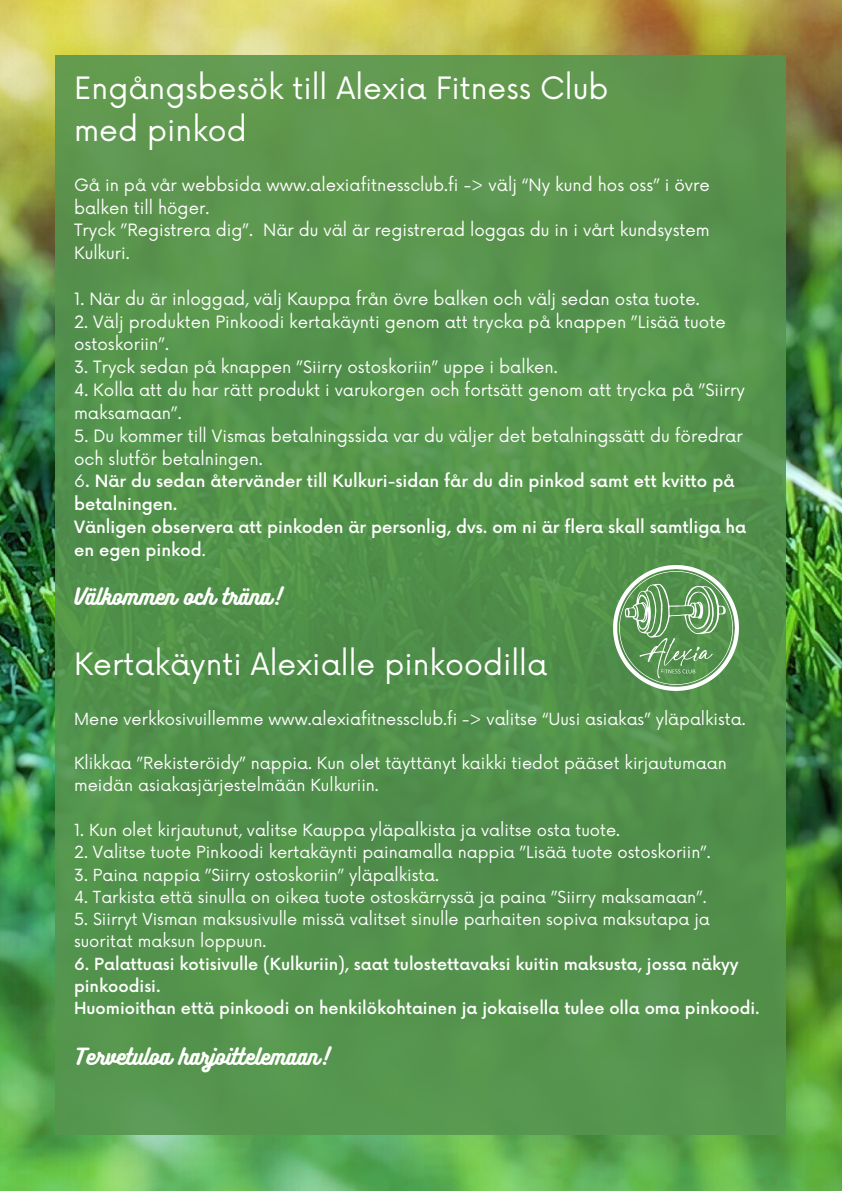
<style>
.page{position:relative;width:842px;height:1191px;background:#fff}
.page>*{position:absolute;margin:0;border:0;box-sizing:border-box;transform-origin:0 0}
.t1{font:30px/41.9px "Now";color:#fffffe}
.t2{font:20.5px "Bukhari Script";color:#fffffe}
.t3{font:16.6px/22.8px "Now";color:#fffffe}
.t4{font:500 16.6px/22.8px "Now";color:#fffffe}
.t5{font:16.3px/22.3px "Now";color:#fffffe}
.t6{font:500 16.3px/22.3px "Now";color:#fffffe}
.s1{font-weight:400}
</style>
<div class="page">
<img style="left:0;top:0;width:842px;height:1190px">
<div style="left:56px;top:55px;width:730px;height:1079px;background:#56954f"></div>
<img style="left:614px;top:565px;width:124px;height:125px">
<h1 class="t1" style="left:74px;top:69px;width:536px">Engångsbesök till Alexia Fitness Club med pinkod</h1>
<p class="t3" style="left:74px;top:174px;width:637px">Gå in på vår webbsida www.alexiafitnessclub.fi -&gt; välj “Ny kund hos oss” i övre balken till höger.</p>
<p class="t3" style="left:74px;top:220px;width:637px">Tryck ”Registrera dig”. När du väl är registrerad loggas du in i vårt kundsystem<br>Kulkuri.</p>
<p class="t3" style="left:74px;top:288px;width:627px">1. När du är inloggad, välj Kauppa från övre balken och välj sedan osta tuote.</p>
<p class="t3" style="left:74px;top:311px;width:653px">2. Välj produkten Pinkoodi kertakäynti genom att trycka på knappen ”Lisää tuote ostoskoriin”.</p>
<p class="t3" style="left:74px;top:357px;width:485px">3. Tryck sedan på knappen ”Siirry ostoskoriin” uppe i balken.</p>
<p class="t3" style="left:74px;top:379px;width:672px">4. Kolla att du har rätt produkt i varukorgen och fortsätt genom att trycka på ”Siirry maksamaan”.</p>
<p class="t3" style="left:74px;top:425px;width:670px">5. Du kommer till Vismas betalningssida var du väljer det betalningssätt du föredrar och slutför betalningen.</p>
<p class="t4" style="left:74px;top:471px;width:662px"><span class="s1">6</span>. När du sedan återvänder till Kulkuri-sidan får du din pinkod samt ett kvitto på betalningen.</p>
<p class="t4" style="left:74px;top:516px;width:674px">Vänligen observera att pinkoden är personlig, dvs. om ni är flera skall samtliga ha en egen pinkod<span class="s1">.</span></p>
<p class="t2" style="left:74px;top:582px;width:209px">Välkommen och träna!</p>
<h1 class="t1" style="left:74px;top:645px;width:475px">Kertakäynti Alexialle pinkoodilla</h1>
<p class="t5" style="left:74px;top:708px;width:673px">Mene verkkosivuillemme www.alexiafitnessclub.fi -&gt; valitse “Uusi asiakas” yläpalkista.</p>
<p class="t5" style="left:74px;top:752px;width:654px">Klikkaa ”Rekisteröidy” nappia. Kun olet täyttänyt kaikki tiedot pääset kirjautumaan meidän asiakasjärjestelmään Kulkuriin.</p>
<p class="t5" style="left:74px;top:819px;width:548px">1. Kun olet kirjautunut, valitse Kauppa yläpalkista ja valitse osta tuote.</p>
<p class="t5" style="left:74px;top:842px;width:638px">2. Valitse tuote Pinkoodi kertakäynti painamalla nappia ”Lisää tuote ostoskoriin”.</p>
<p class="t5" style="left:74px;top:864px;width:367px">3. Paina nappia ”Siirry ostoskoriin” yläpalkista.</p>
<p class="t5" style="left:74px;top:886px;width:634px">4. Tarkista että sinulla on oikea tuote ostoskärryssä ja paina ”Siirry maksamaan”.</p>
<p class="t5" style="left:74px;top:908px;width:637px">5. Siirryt Visman maksusivulle missä valitset sinulle parhaiten sopiva maksutapa ja suoritat maksun loppuun.</p>
<p class="t6" style="left:74px;top:953px;width:666px">6. Palattuasi kotisivulle (Kulkuriin), saat tulostettavaksi kuitin maksusta, jossa näkyy pinkoodisi.</p>
<p class="t6" style="left:74px;top:998px;width:687px">Huomioithan että pinkoodi on henkilökohtainen ja jokaisella tulee olla oma pinkoodi.</p>
<h2 class="t2" style="left:74px;top:1043px;width:257px">Tervetuloa harjoittelemaan!</h2>
</div>
